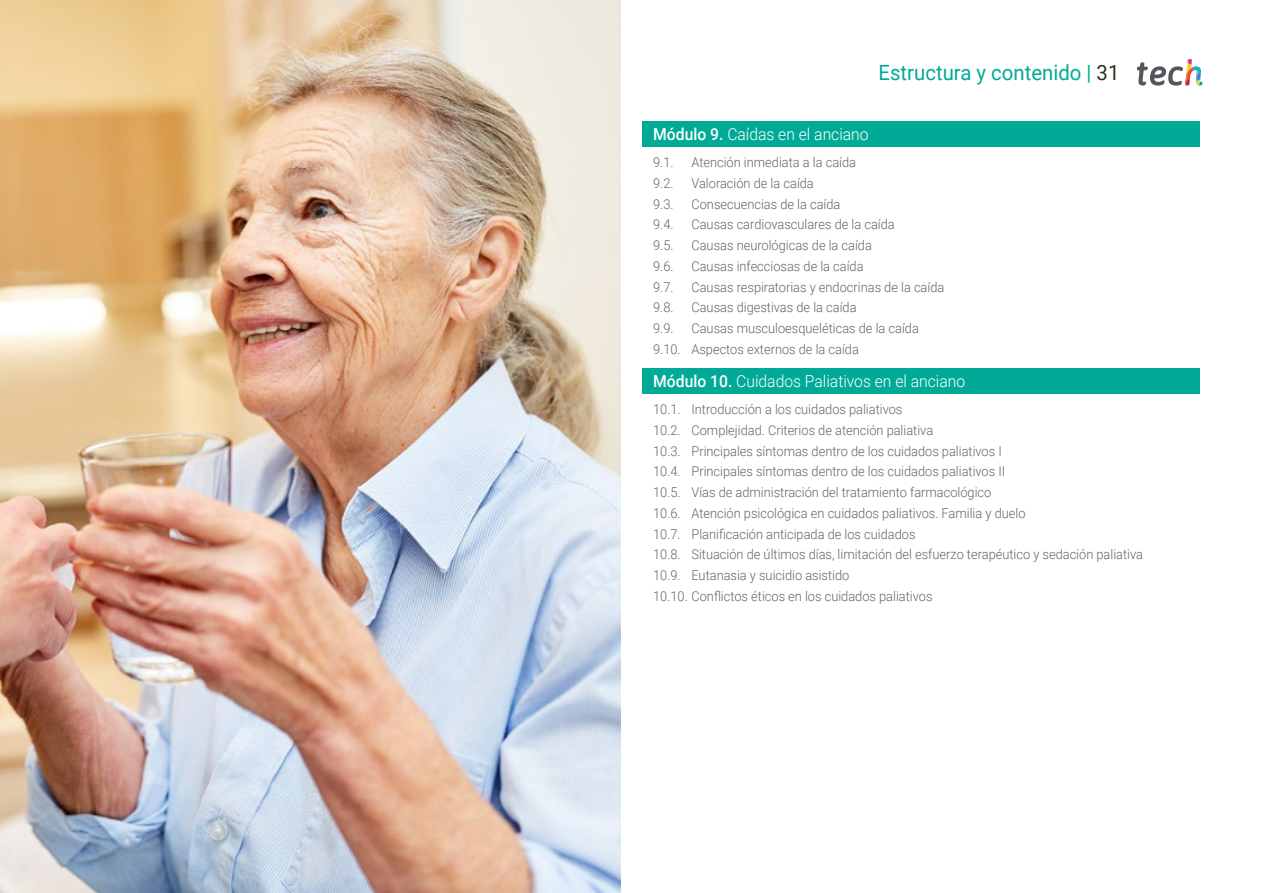
<style>
.page{position:relative;width:1263px;height:893px;background:#fff}
.page>*{position:absolute;margin:0;border:0;box-sizing:border-box;transform-origin:0 0}
.t1{font:21px "Roboto";color:#00aa97}
.t2{font:300 16.5px "Roboto";color:#fff;scale:.95 1}
.t3{font:300 13.5px/20.7px "Roboto";color:#61646a;scale:.95 1}
.s1{color:#312e20}
.s2{font-weight:500}
</style>
<div class="page">
<svg style="left:1137px;top:59px;width:65px;height:27px"></svg>
<img style="left:0;top:0;width:621px;height:893px">
<div style="left:642px;top:121px;width:557px;height:25px;background:#00aa97"></div>
<div style="left:642px;top:368px;width:557px;height:25px;background:#00aa97"></div>
<h1 class="t1" style="left:878px;top:57px;width:242px">Estructura y contenido | <span class="s1">31</span></h1>
<p class="t2" style="left:653px;top:123px;width:228px"><span class="s2">Módulo 9.</span> Caídas en el anciano</p>
<p class="t3" style="left:653px;top:151px;width:23px">9.1.</p>
<p class="t3" style="left:691px;top:151px;width:175px">Atención inmediata a la caída</p>
<p class="t3" style="left:653px;top:172px;width:23px">9.2.</p>
<p class="t3" style="left:691px;top:172px;width:130px">Valoración de la caída</p>
<p class="t3" style="left:653px;top:193px;width:23px">9.3.</p>
<p class="t3" style="left:691px;top:193px;width:158px">Consecuencias de la caída</p>
<p class="t3" style="left:653px;top:214px;width:23px">9.4.</p>
<p class="t3" style="left:691px;top:214px;width:216px">Causas cardiovasculares de la caída</p>
<p class="t3" style="left:653px;top:234px;width:23px">9.5.</p>
<p class="t3" style="left:691px;top:234px;width:192px">Causas neurológicas de la caída</p>
<p class="t3" style="left:653px;top:255px;width:23px">9.6.</p>
<p class="t3" style="left:691px;top:255px;width:183px">Causas infecciosas de la caída</p>
<p class="t3" style="left:653px;top:276px;width:23px">9.7.</p>
<p class="t3" style="left:691px;top:276px;width:268px">Causas respiratorias y endocrinas de la caída</p>
<p class="t3" style="left:653px;top:297px;width:23px">9.8.</p>
<p class="t3" style="left:691px;top:297px;width:175px">Causas digestivas de la caída</p>
<p class="t3" style="left:653px;top:317px;width:23px">9.9.</p>
<p class="t3" style="left:653px;top:317px;width:281px;text-indent:38px">Causas musculoesqueléticas de la caída<br>9.10. Aspectos externos de la caída</p>
<p class="t2" style="left:653px;top:370px;width:330px"><span class="s2">Módulo 10.</span> Cuidados Paliativos en el anciano</p>
<p class="t3" style="left:653px;top:398px;width:517px">10.1. Introducción a los cuidados paliativos<br>10.2. Complejidad. Criterios de atención paliativa<br>10.3. Principales síntomas dentro de los cuidados paliativos I<br>10.4. Principales síntomas dentro de los cuidados paliativos II<br>10.5. Vías de administración del tratamiento farmacológico<br>10.6. Atención psicológica en cuidados paliativos. Familia y duelo<br>10.7. Planificación anticipada de los cuidados<br>10.8. Situación de últimos días, limitación del esfuerzo terapéutico y sedación paliativa 10.9. Eutanasia y suicidio asistido<br>10.10. Conflictos éticos en los cuidados paliativos</p>
</div>
